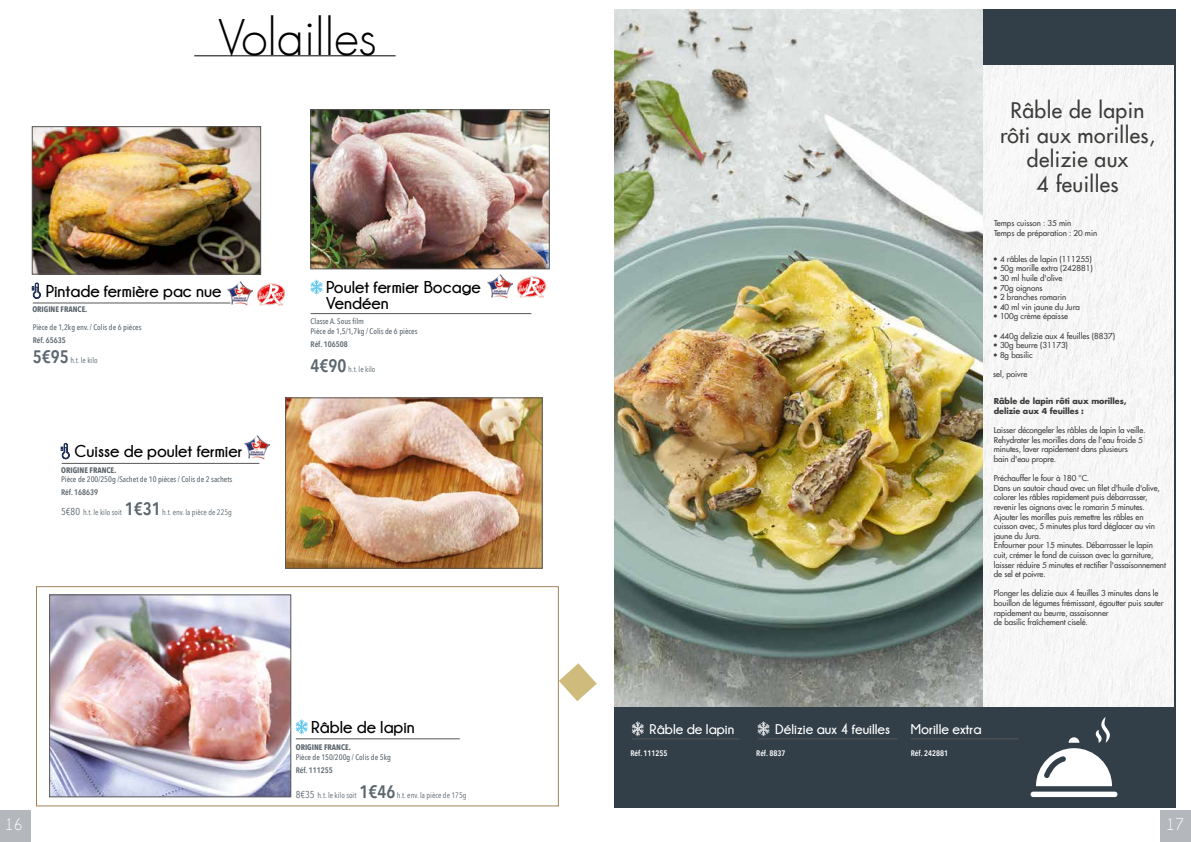
<style>
.page{position:relative;width:1191px;height:842px;background:#fff}
.page>*{position:absolute;margin:0;border:0;box-sizing:border-box;transform-origin:0 0}
.t1{font:300 48px "Futura Com";color:#000}
.t2{font:500 21.1px/24.5px "Futura Com";letter-spacing:.02em;color:#3c3c3b;text-align:center}
.t3{font:600 18px "Avenir Next Condensed";color:#5c666e}
.t4{font:700 17.1px/16px "Champagne&Limousines";color:#000}
.t5{font:17.1px "Champagne&Limousines";color:#fff}
.t6{font:700 14px "Champagne&Limousines";color:#fff}
.t7{font:500 8px/9.6px "Futura Com";letter-spacing:-.01em;color:#3c3c3b}
.t8{font:500 8px/9.6px "Avenir Next Condensed";color:#5c666e}
.t9{font:8px "Avenir Next Condensed";color:#5c666e}
.t10{font:700 8px/9.6px "Futura Com";letter-spacing:-.01em;color:#3c3c3b}
.t11{font:700 8px "Avenir Next Condensed";color:#5c666e}
.t12{font:600 8px "Avenir Next Condensed";color:#5c666e}
.t13{font:600 8px "Avenir Next Condensed";color:#fff}
.s1{font-size:10px}
</style>
<div class="page">
<div style="left:36px;top:586px;width:523px;height:220px;border:1px solid #a1835a"></div>
<div style="left:0;top:810px;width:30px;height:32px;background:#b4b7bb"></div>
<div style="left:1160px;top:810px;width:31px;height:32px;background:#b4b7bb"></div>
<div style="left:615px;top:9px;width:561px;height:799px;background:#323e48"></div>
<div style="left:983px;top:65px;width:190px;height:641px;background:#f7f7f7"></div>
<img style="left:615px;top:9px;width:367px;height:697px">
<hr style="left:757px;top:739px;width:140px;height:1px;background:#575756">
<svg style="left:757px;top:721px;width:12px;height:15px"></svg>
<hr style="left:632px;top:739px;width:107px;height:1px;background:#575756">
<hr style="left:911px;top:739px;width:107px;height:1px;background:#575756">
<svg style="left:632px;top:721px;width:11px;height:15px"></svg>
<hr style="left:194px;top:56px;width:201px;height:1px;background:#000">
<img style="left:313px;top:112px;width:234px;height:155px">
<div style="left:311px;top:110px;width:238px;height:159px;border:1px solid #575756"></div>
<img style="left:51px;top:597px;width:238px;height:198px">
<div style="left:49px;top:595px;width:242px;height:202px;border:1px solid #575756"></div>
<hr style="left:62px;top:463px;width:197px;height:1px;background:#575756">
<svg style="left:61px;top:443px;width:8px;height:16px"></svg>
<hr style="left:296px;top:739px;width:164px;height:1px;background:#575756">
<hr style="left:311px;top:313px;width:220px;height:1px;background:#575756">
<img style="left:287px;top:400px;width:253px;height:166px">
<div style="left:285px;top:398px;width:257px;height:170px;border:1px solid #575756"></div>
<svg style="left:296px;top:719px;width:11px;height:15px"></svg>
<svg style="left:311px;top:280px;width:11px;height:15px"></svg>
<svg style="left:559px;top:663px;width:38px;height:38px"></svg>
<img style="left:487px;top:274px;width:25px;height:25px">
<img style="left:244px;top:435px;width:25px;height:25px">
<img style="left:517px;top:276px;width:28px;height:22px">
<img style="left:34px;top:129px;width:225px;height:143px">
<div style="left:32px;top:127px;width:229px;height:147px;border:1px solid #575756"></div>
<hr style="left:33px;top:303px;width:197px;height:1px;background:#575756">
<svg style="left:32px;top:283px;width:9px;height:16px"></svg>
<img style="left:227px;top:281px;width:25px;height:25px">
<img style="left:257px;top:283px;width:28px;height:22px">
<div style="left:1030px;top:792px;width:87px;height:5px;background:#fff;border-radius:3px"></div>
<svg style="left:1036px;top:717px;width:76px;height:69px"></svg>
<h1 class="t1" style="left:218px;top:6px;width:160px">Volailles</h1>
<h3 class="t4" style="left:46px;top:283px;width:177px">Pintade fermière pac nue</h3>
<p class="t11" style="left:32px;top:305px;width:57px">ORIGINE FRANCE.</p>
<p class="t8" style="left:33px;top:322px;width:110px">Pièce de 1,2kg env. / Colis de 6 pièces</p>
<p class="t12" style="left:33px;top:333px;width:35px">Réf. 65635</p>
<h3 class="t3" style="left:33px;top:341px;width:37px">5€95</h3>
<p class="t9" style="left:70px;top:353px;width:29px">h.t. le kilo</p>
<h3 class="t4" style="left:75px;top:443px;width:169px">Cuisse de poulet fermier</h3>
<p class="t11" style="left:61px;top:465px;width:57px">ORIGINE FRANCE.</p>
<p class="t8" style="left:61px;top:475px;width:173px">Pièce de 200/250g /Sachet de 10 pièces / Colis de 2 sachets</p>
<p class="t12" style="left:61px;top:486px;width:39px">Réf. 168639</p>
<p class="t9" style="left:61px;top:506px;width:62px"><span class="s1">5€80</span> h.t. le kilo soit</p>
<h3 class="t3" style="left:125px;top:494px;width:38px">1€31</h3>
<p class="t9" style="left:162px;top:506px;width:71px">h.t. env. la pièce de 225g</p>
<h3 class="t4" style="left:326px;top:279px;width:156px">Poulet fermier Bocage<br>Vendéen</h3>
<p class="t8" style="left:311px;top:316px;width:108px">Classe A. Sous film<br>Pièce de 1,5/1,7kg / Colis de 6 pièces</p>
<p class="t12" style="left:311px;top:337px;width:39px">Réf. 106508</p>
<h3 class="t3" style="left:311px;top:350px;width:37px">4€90</h3>
<p class="t9" style="left:348px;top:362px;width:29px">h.t. le kilo</p>
<h3 class="t5" style="left:5px;top:816px;width:19px">16</h3>
<h3 class="t4" style="left:311px;top:719px;width:105px">Râble de lapin</h3>
<p class="t11" style="left:296px;top:742px;width:57px">ORIGINE FRANCE.</p>
<p class="t8" style="left:296px;top:752px;width:97px">Pièce de 150/200g / Colis de 5kg</p>
<p class="t12" style="left:296px;top:763px;width:39px">Réf. 111255</p>
<p class="t9" style="left:296px;top:788px;width:62px"><span class="s1">8€35</span> h.t. le kilo soit</p>
<h3 class="t3" style="left:359px;top:776px;width:37px">1€46</h3>
<p class="t9" style="left:397px;top:788px;width:71px">h.t. env. la pièce de 175g</p>
<h2 class="t2" style="left:1000px;top:97px;width:157px">Râble de lapin rôti aux morilles, delizie aux<br>4 feuilles</h2>
<p class="t7" style="left:994px;top:218px;width:105px">Temps cuisson : 35 min<br>Temps de préparation : 20 min</p>
<p class="t7" style="left:993px;top:254px;width:100px">• 4 râbles de lapin (111255)</p>
<p class="t7" style="left:993px;top:263px;width:101px">• 50g morille extra (242881)</p>
<p class="t7" style="left:993px;top:273px;width:71px">• 30 ml huile d'olive</p>
<p class="t7" style="left:993px;top:282px;width:51px">• 70g oignons</p>
<p class="t7" style="left:993px;top:292px;width:75px">• 2 branches romarin</p>
<p class="t7" style="left:993px;top:302px;width:88px">• 40 ml vin jaune du Jura</p>
<p class="t7" style="left:993px;top:311px;width:76px">• 100g crème épaisse</p>
<p class="t7" style="left:993px;top:330px;width:123px">• 440g delizie aux 4 feuilles (8837)</p>
<p class="t7" style="left:993px;top:340px;width:76px">• 30g beurre (31173)</p>
<p class="t7" style="left:993px;top:350px;width:41px">• 8g basilic</p>
<p class="t7" style="left:993px;top:369px;width:36px">sel, poivre</p>
<p class="t10" style="left:994px;top:396px;width:134px">Râble de lapin rôti aux morilles, delizie aux 4 feuilles :</p>
<p class="t7" style="left:994px;top:425px;width:153px">Laisser décongeler les râbles de lapin la veille.<br>Rehydrater les morilles dans de l'eau froide 5 minutes, laver rapidement dans plusieurs<br>bain d'eau propre.</p>
<p class="t7" style="left:994px;top:473px;width:173px">Préchauffer le four à 180 °C.<br>Dans un sautoir chaud avec un filet d'huile d'olive, colorer les râbles rapidement puis débarrasser, revenir les oignons avec le romarin 5 minutes.<br>Ajouter les morilles puis remettre les râbles en cuisson avec, 5 minutes plus tard déglacer au vin jaune du Jura.<br>Enfourner pour 15 minutes. Débarrasser le lapin cuit, crémer le fond de cuisson avec la garniture, laisser réduire 5 minutes et rectifier l'assaisonnement de sel et poivre.</p>
<p class="t7" style="left:994px;top:588px;width:171px">Plonger les delizie aux 4 feuilles 3 minutes dans le bouillon de légumes frémissant, égoutter puis sauter rapidement au beurre, assaisonner<br>de basilic fraîchement ciselé.</p>
<h3 class="t6" style="left:775px;top:721px;width:116px">Délizie aux 4 feuilles</h3>
<h3 class="t6" style="left:649px;top:721px;width:86px">Râble de lapin</h3>
<h3 class="t6" style="left:911px;top:721px;width:72px">Morille extra</h3>
<p class="t13" style="left:630px;top:746px;width:39px">Réf. 111255</p>
<p class="t13" style="left:756px;top:746px;width:31px">Réf. 8837</p>
<p class="t13" style="left:911px;top:746px;width:39px">Réf. 242881</p>
<h3 class="t5" style="left:1166px;top:816px;width:19px">17</h3>
</div>
